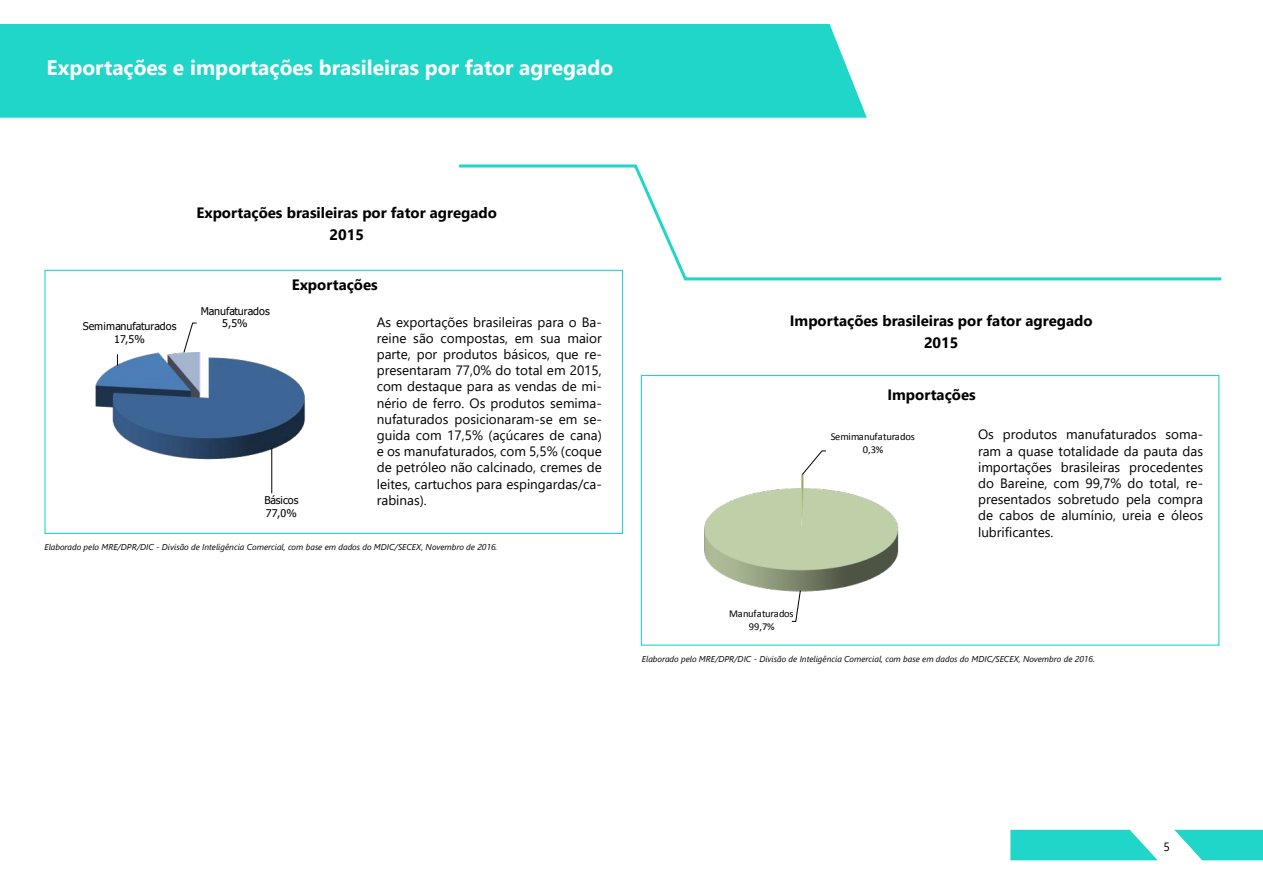
<style>
.page{position:relative;width:1263px;height:893px;background:#fff}
.page>*{position:absolute;margin:0;border:0;box-sizing:border-box;transform-origin:0 0}
.t1{font:700 21px "Segoe UI";color:#fff}
.t2{font:700 15px/22px "Segoe UI";color:#000;text-align:center}
.t3{font:13.5px/16.2px "Segoe UI";color:#000;text-align:justify}
.t4{font:12px "Segoe UI";color:#000}
.t5{font:10.65px/12.6px "Tahoma";letter-spacing:.005em;color:#000;text-align:center}
.t6{font:10.5px/13px "Calibri";letter-spacing:-.025em;color:#000;text-align:center}
.t7{font:italic 8.55px "Segoe UI";color:#000}
</style>
<div class="page">
<div style="left:0;top:24px;width:867px;height:94px;background:#20d6c9"></div>
<svg style="left:1010px;top:830px;width:148px;height:30px;background:#36dace"></svg>
<svg style="left:1174px;top:830px;width:89px;height:30px"></svg>
<div style="left:641px;top:375px;width:578px;height:271px;border:1px solid #20d6c9"></div>
<img style="left:95px;top:352px;width:210px;height:142px">
<hr style="left:271px;top:448px;width:1px;height:45px;background:#000">
<svg style="left:117px;top:354px;width:1px;height:12px"></svg>
<svg style="left:183px;top:322px;width:14px;height:31px"></svg>
<img style="left:704px;top:475px;width:195px;height:117px">
<svg style="left:801px;top:450px;width:25px;height:25px"></svg>
<svg style="left:791px;top:590px;width:10px;height:32px"></svg>
<svg style="left:456px;top:164px;width:766px;height:118px"></svg>
<h1 class="t1" style="left:47px;top:51px;width:568px">Exportações e importações brasileiras por fator agregado</h1>
<p class="t2" style="left:196px;top:201px;width:302px">Exportações brasileiras por fator agregado<br>2015</p>
<p class="t5" style="left:83px;top:321px;width:95px">Semimanufaturados<br>17,5%</p>
<p class="t2" style="left:292px;top:273px;width:88px">Exportações</p>
<p class="t5" style="left:201px;top:305px;width:71px">Manufaturados<br>5,5%</p>
<p class="t3" style="left:377px;top:313px;width:227px">As exportações brasileiras para o Ba&shy;reine são compostas, em sua maior parte, por produtos básicos, que re&shy;presentaram 77,0% do total em 2015, com destaque para as vendas de mi&shy;nério de ferro. Os produtos semima&shy;nufaturados posicionaram-se em se&shy;guida com 17,5% (açúcares de cana) e os manufaturados, com 5,5% (coque de petróleo não calcinado, cremes de leites, cartuchos para espingardas/ca&shy;rabinas).</p>
<p class="t5" style="left:264px;top:495px;width:36px;text-align:left">Básicos<br>77,0%</p>
<p class="t7" style="left:44px;top:540px;width:454px">Elaborado pelo MRE/DPR/DIC - Divisão de Inteligência Comercial, com base em dados do MDIC/SECEX, Novembro de 2016.</p>
<p class="t2" style="left:790px;top:310px;width:304px">Importações brasileiras por fator agregado<br>2015</p>
<p class="t2" style="left:887px;top:383px;width:90px">Importações</p>
<p class="t6" style="left:831px;top:430px;width:86px">Semimanufaturados<br>0,3%</p>
<p class="t6" style="left:729px;top:606px;width:66px">Manufaturados<br>99,7%</p>
<p class="t3" style="left:978px;top:426px;width:227px">Os produtos manufaturados soma&shy;ram a quase totalidade da pauta das importações brasileiras procedentes do Bareine, com 99,7% do total, re&shy;presentados sobretudo pela compra de cabos de alumínio, ureia e óleos lubrificantes.</p>
<p class="t7" style="left:642px;top:652px;width:454px">Elaborado pelo MRE/DPR/DIC - Divisão de Inteligência Comercial, com base em dados do MDIC/SECEX, Novembro de 2016.</p>
<p class="t4" style="left:1163px;top:837px;width:8px">5</p>
</div>
